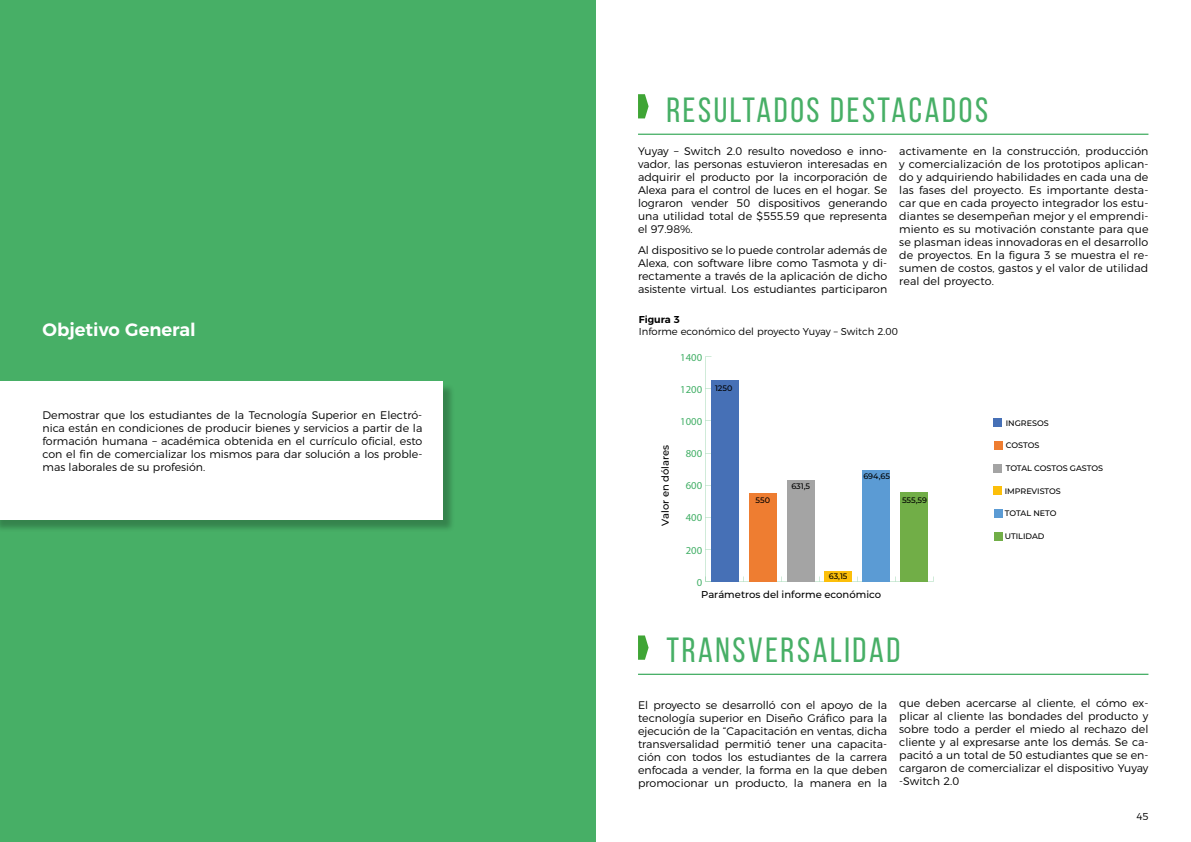
<style>
.page{position:relative;width:1191px;height:842px;background:#fff}
.page>*{position:absolute;margin:0;border:0;box-sizing:border-box;transform-origin:0 0}
.t1{font:35px "Bebas Neue";letter-spacing:.075em;color:#47af66}
.t2{font:600 18px "Montserrat";color:#fff}
.t3{font:300 11px/13px "Montserrat";color:#000;text-align:justify}
.t4{font:10.7px "Myriad Pro";color:#42af66}
.t5{font:300 10px "Montserrat";color:#000}
.t6{font:500 10px "Montserrat";color:#000}
.t7{font:600 10px "Montserrat";color:#000}
.t8{font:500 8px "Montserrat";color:#000}
</style>
<div class="page">
<div style="left:0;top:0;width:595px;height:842px;background:#47af66"></div>
<div style="left:0;top:383px;width:455px;height:150px;background:#000;opacity:.25"></div>
<div style="left:0;top:381px;width:442px;height:139px;background:#fff"></div>
<svg style="left:638px;top:94px;width:10px;height:24px"></svg>
<svg style="left:638px;top:635px;width:10px;height:25px"></svg>
<hr style="left:638px;top:134px;width:510px;height:1px;background:#47af66">
<hr style="left:638px;top:674px;width:510px;height:1px;background:#47af66">
<div style="left:711px;top:381px;width:27px;height:201px;background:#4670b6"></div>
<div style="left:749px;top:493px;width:27px;height:89px;background:#ee7d31"></div>
<div style="left:787px;top:480px;width:27px;height:102px;background:#a4a4a4"></div>
<div style="left:825px;top:571px;width:27px;height:11px;background:#fcbf0a"></div>
<div style="left:862px;top:470px;width:28px;height:112px;background:#5b9bd4"></div>
<div style="left:900px;top:492px;width:28px;height:90px;background:#71ae47"></div>
<div style="left:993px;top:418px;width:9px;height:9px;background:#4670b6"></div>
<div style="left:993px;top:441px;width:9px;height:9px;background:#ee7d31"></div>
<div style="left:993px;top:464px;width:9px;height:8px;background:#a4a4a4"></div>
<div style="left:993px;top:487px;width:9px;height:8px;background:#fcbf0a"></div>
<div style="left:993px;top:509px;width:9px;height:9px;background:#5b9bd4"></div>
<div style="left:993px;top:532px;width:9px;height:8px;background:#71ae47"></div>
<h2 class="t2" style="left:43px;top:315px;width:155px">Objetivo General</h2>
<p class="t3" style="left:43px;top:407px;width:381px">Demostrar que los estudiantes de la Tecnología Superior en Electró&shy;nica están en condiciones de producir bienes y servicios a partir de la formación humana – académica obtenida en el currículo oficial, esto con el fin de comercializar los mismos para dar solución a los proble&shy;mas laborales de su profesión.</p>
<h1 class="t1" style="left:666px;top:91px;width:323px">RESULTADOS DESTACADOS</h1>
<p class="t3" style="left:638px;top:143px;width:251px">Yuyay – Switch 2.0 resulto novedoso e inno&shy;vador, las personas estuvieron interesadas en adquirir el producto por la incorporación de Alexa para el control de luces en el hogar. Se lograron vender 50 dispositivos generando una utilidad total de $555.59 que representa el 97.98%.</p>
<p class="t3" style="left:638px;top:243px;width:251px">Al dispositivo se lo puede controlar además de Alexa, con software libre como Tasmota y di&shy;rectamente a través de la aplicación de dicho asistente virtual. Los estudiantes participaron</p>
<p class="t3" style="left:899px;top:143px;width:251px">activamente en la construcción, producción y comercialización de los prototipos aplican&shy;do y adquiriendo habilidades en cada una de las fases del proyecto. Es importante desta&shy;car que en cada proyecto integrador los estu&shy;diantes se desempeñan mejor y el emprendi&shy;miento es su motivación constante para que se plasman ideas innovadoras en el desarrollo de proyectos. En la figura 3 se muestra el re&shy;sumen de costos, gastos y el valor de utilidad real del proyecto.</p>
<p class="t7" style="left:639px;top:311px;width:43px">Figura 3</p>
<p class="t5" style="left:639px;top:323px;width:260px">Informe económico del proyecto Yuyay – Switch 2.00</p>
<p class="t6" style="left:658px;top:526px;width:83px;rotate:-90deg">Valor en dólares</p>
<p class="t4" style="left:680px;top:350px;width:23px">1400</p>
<p class="t4" style="left:680px;top:382px;width:23px">1200</p>
<p class="t4" style="left:680px;top:415px;width:23px">1000</p>
<p class="t4" style="left:685px;top:447px;width:18px">800</p>
<p class="t4" style="left:685px;top:479px;width:18px">600</p>
<p class="t4" style="left:685px;top:511px;width:18px">400</p>
<p class="t4" style="left:685px;top:543px;width:18px">200</p>
<p class="t4" style="left:696px;top:575px;width:7px">0</p>
<p class="t8" style="left:715px;top:383px;width:19px">1250</p>
<p class="t8" style="left:755px;top:495px;width:16px">550</p>
<p class="t8" style="left:791px;top:481px;width:20px">631,5</p>
<p class="t8" style="left:863px;top:471px;width:28px">694,65</p>
<p class="t8" style="left:828px;top:571px;width:20px">63,15</p>
<p class="t6" style="left:701px;top:588px;width:181px">Parámetros del informe económico</p>
<p class="t8" style="left:902px;top:495px;width:27px">555,59</p>
<p class="t8" style="left:1005px;top:417px;width:44px">INGRESOS</p>
<p class="t8" style="left:1006px;top:440px;width:35px">COSTOS</p>
<p class="t8" style="left:1005px;top:463px;width:99px">TOTAL COSTOS GASTOS</p>
<p class="t8" style="left:1004px;top:485px;width:58px">IMPREVISTOS</p>
<p class="t8" style="left:1005px;top:508px;width:53px">TOTAL NETO</p>
<p class="t8" style="left:1005px;top:531px;width:41px">UTILIDAD</p>
<h1 class="t1" style="left:666px;top:631px;width:235px">TRANSVERSALIDAD</h1>
<p class="t3" style="left:638px;top:697px;width:251px">El proyecto se desarrolló con el apoyo de la tecnología superior en Diseño Gráfico para la ejecución de la “Capacitación en ventas, dicha transversalidad permitió tener una capacita&shy;ción con todos los estudiantes de la carrera enfocada a vender, la forma en la que deben promocionar un producto, la manera en la</p>
<p class="t3" style="left:899px;top:695px;width:251px">que deben acercarse al cliente, el cómo ex&shy;plicar al cliente las bondades del producto y sobre todo a perder el miedo al rechazo del cliente y al expresarse ante los demás. Se ca&shy;pacitó a un total de 50 estudiantes que se en&shy;cargaron de comercializar el dispositivo Yuyay -Switch 2.0</p>
<p class="t5" style="left:1136px;top:809px;width:14px">45</p>
</div>
